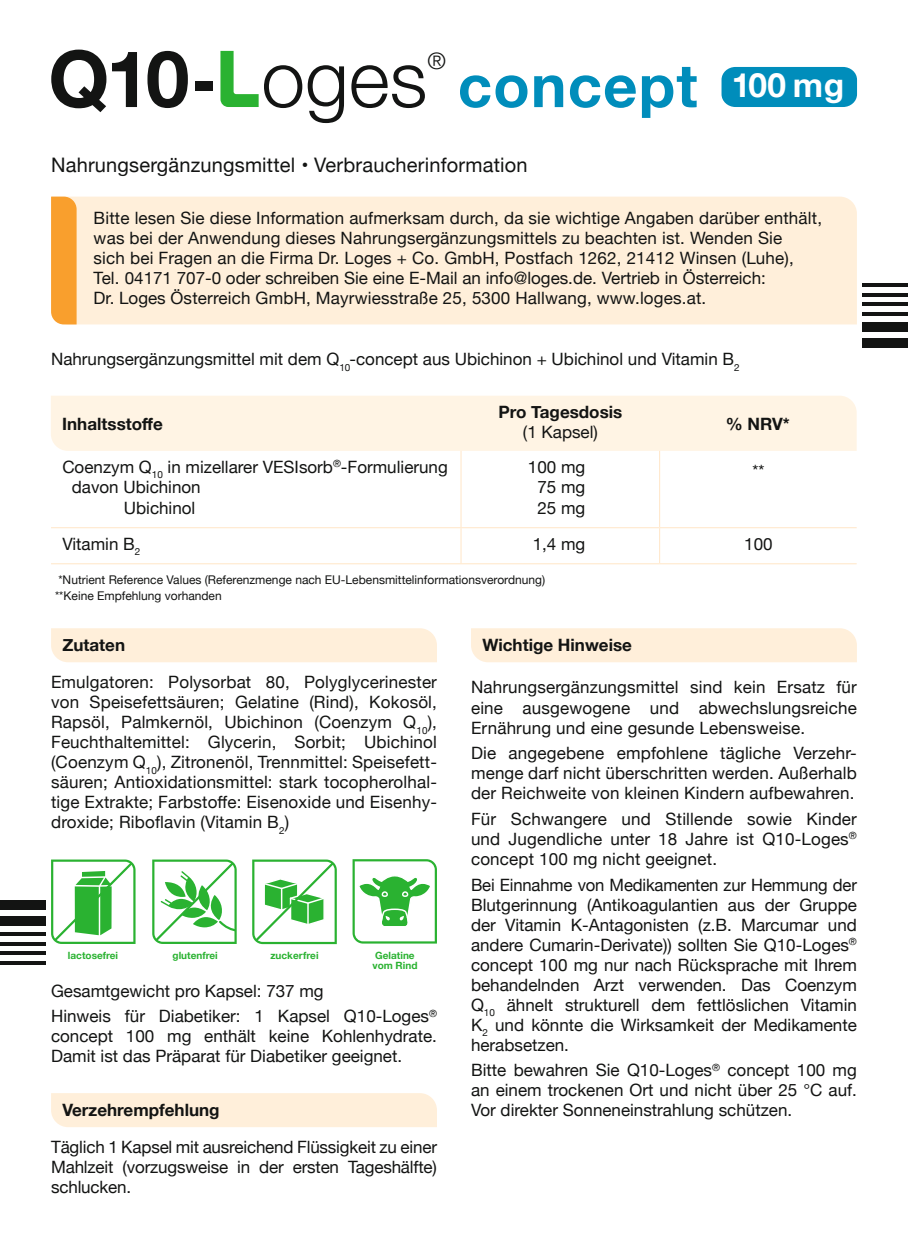
<style>
.page{position:relative;width:908px;height:1248px;background:#fff}
.page>*{position:absolute;margin:0;border:0;box-sizing:border-box;transform-origin:0 0}
.t1{font:700 78.6px "Helvetica Neue";color:#131413}
.t2{font:700 59.8px "Helvetica Neue";letter-spacing:.02em;color:#008dbb}
.t3{font:300 23.2px "Helvetica Neue";color:#131413}
._07_Text{font:20px "Helvetica Neue";letter-spacing:.01em;color:#131413}
._07_Text-2{font:17px/20px "Helvetica Neue";color:#131413;text-align:justify}
._05_Liste_1zeilig{font:17px/20px "Helvetica Neue";letter-spacing:.01em;color:#131413}
._05_Liste_1zeilig-2{font:700 17px/20px "Helvetica Neue";color:#131413;text-align:center}
._06_Titel{font:700 17px "Helvetica Neue";color:#131413}
._07_Text-3{font:700 17px "Helvetica Neue";color:#131413}
._05_Liste_1zeilig-3{font:12px "Helvetica Neue";color:#131413}
.t4{font:700 10px "Helvetica Neue";color:#2ab231}
.s1{font-weight:300}
.s2{font-weight:400}
</style>
<div class="page">
<svg style="left:220px;top:51px;width:38px;height:56px"></svg>
<div style="left:721px;top:67px;width:135px;height:40px;background:#008dbb;border-radius:13px"></div>
<hr style="left:862px;top:283px;width:45px;height:4px;background:#131413">
<hr style="left:862px;top:293px;width:45px;height:3px;background:#131413">
<hr style="left:862px;top:303px;width:45px;height:3px;background:#131413">
<hr style="left:862px;top:312px;width:45px;height:3px;background:#131413">
<div style="left:862px;top:322px;width:45px;height:9px;background:#131413"></div>
<div style="left:862px;top:338px;width:45px;height:9px;background:#131413"></div>
<hr style="left:0;top:961px;width:45px;height:3px;background:#131413">
<hr style="left:0;top:951px;width:45px;height:3px;background:#131413">
<hr style="left:0;top:942px;width:45px;height:3px;background:#131413">
<hr style="left:0;top:932px;width:45px;height:3px;background:#131413">
<div style="left:0;top:916px;width:45px;height:10px;background:#131413"></div>
<div style="left:0;top:900px;width:45px;height:10px;background:#131413"></div>
<div style="left:471px;top:628px;width:385px;height:34px;background:#ffefda"></div>
<div style="left:51px;top:628px;width:386px;height:34px;background:#ffefda"></div>
<div style="left:51px;top:1093px;width:386px;height:33px;background:#ffefda"></div>
<div style="left:77px;top:196px;width:779px;height:128px;background:#ffefda"></div>
<svg style="left:51px;top:196px;width:26px;height:128px;background:#f9a234"></svg>
<div style="left:51px;top:396px;width:805px;height:55px;background:#fff4e4"></div>
<hr style="left:460px;top:451px;width:1px;height:76px;background:#ffe6c7">
<hr style="left:658px;top:451px;width:1px;height:76px;background:#ffe6c7">
<hr style="left:51px;top:527px;width:410px;height:1px;background:#ffe6c7">
<hr style="left:51px;top:563px;width:410px;height:1px;background:#ffe6c7">
<hr style="left:460px;top:528px;width:1px;height:35px;background:#ffe6c7">
<hr style="left:461px;top:527px;width:198px;height:1px;background:#ffe6c7">
<hr style="left:461px;top:563px;width:198px;height:1px;background:#ffe6c7">
<hr style="left:658px;top:528px;width:1px;height:35px;background:#ffe6c7">
<hr style="left:659px;top:527px;width:197px;height:1px;background:#ffe6c7">
<hr style="left:659px;top:563px;width:197px;height:1px;background:#ffe6c7">
<svg style="left:152px;top:859px;width:84px;height:84px"></svg>
<svg style="left:51px;top:859px;width:84px;height:84px"></svg>
<svg style="left:252px;top:859px;width:84px;height:85px"></svg>
<svg style="left:352px;top:859px;width:85px;height:84px"></svg>
<h1 class="t1" style="left:48px;top:17px;width:380px">Q10- <span class="s1">oges</span></h1>
<h3 class="t3" style="left:427px;top:42px;width:20px">®</h3>
<h2 class="t2" style="left:457px;top:39px;width:388px">concept <sup>100</sup> <sup>mg</sup></h2>
<p class="_07_Text" style="left:51px;top:151px;width:478px">Nahrungsergänzungsmittel • Verbraucherinformation</p>
<p class="_05_Liste_1zeilig" style="left:94px;top:209px;width:729px">Bitte lesen Sie diese Information aufmerksam durch, da sie wichtige Angaben darüber enthält,</p>
<p class="_05_Liste_1zeilig" style="left:94px;top:229px;width:701px">was bei der Anwendung dieses Nahrungsergänzungsmittels zu beachten ist. Wenden Sie sich bei Fragen an die Firma Dr. Loges + Co. GmbH, Postfach 1262, 21412 Winsen (Luhe), Tel. 04171 707-0 oder schreiben Sie eine E-Mail an info@loges.de. Vertrieb in Österreich:<br>Dr. Loges Österreich GmbH, Mayrwiesstraße 25, 5300 Hallwang, www.loges.at.</p>
<p class="_07_Text-2" style="left:51px;top:350px;width:689px">Nahrungsergänzungsmittel mit dem Q<sub>10</sub>-concept aus Ubichinon + Ubichinol und Vitamin B<sub>2</sub></p>
<p class="_05_Liste_1zeilig-2" style="left:62px;top:414px;width:102px">Inhaltsstoffe</p>
<p class="_05_Liste_1zeilig-2" style="left:498px;top:402px;width:125px">Pro Tagesdosis <span class="s2">(1 Kapsel)</span></p>
<p class="_05_Liste_1zeilig-2" style="left:725px;top:414px;width:65px">% NRV*</p>
<p class="_07_Text-2" style="left:62px;top:457px;width:387px">Coenzym Q<sub>10</sub> in mizellarer VESIsorb<sup>®</sup>-Formulierung</p>
<p class="_07_Text-2" style="left:72px;top:478px;width:130px">davon Ubichinon</p>
<p class="_07_Text-2" style="left:124px;top:498px;width:73px">Ubichinol</p>
<p class="_07_Text-2" style="left:527px;top:457px;width:59px">100 mg</p>
<p class="_07_Text-2" style="left:537px;top:478px;width:49px">75 mg</p>
<p class="_07_Text-2" style="left:537px;top:498px;width:49px">25 mg</p>
<p class="_07_Text-2" style="left:752px;top:461px;width:13px">**</p>
<p class="_07_Text-2" style="left:62px;top:534px;width:79px">Vitamin B<sub>2</sub></p>
<p class="_07_Text-2" style="left:532px;top:534px;width:54px">1,4 mg</p>
<p class="_07_Text-2" style="left:743px;top:534px;width:30px">100</p>
<p class="_05_Liste_1zeilig-3" style="left:58px;top:571px;width:488px">*Nutrient Reference Values (Referenzmenge nach EU-Lebensmittelinformationsverordnung)</p>
<p class="_05_Liste_1zeilig-3" style="left:55px;top:587px;width:168px">**Keine Empfehlung vorhanden</p>
<p class="_06_Titel" style="left:62px;top:631px;width:64px">Zutaten</p>
<p class="_07_Text-2" style="left:51px;top:672px;width:387px">Emulgatoren: Polysorbat 80, Polyglycerinester von Speisefettsäuren; Gelatine (Rind), Kokosöl, Rapsöl, Palmkernöl, Ubichinon (Coenzym Q<sub>10</sub>), Feuchthaltemittel: Glycerin, Sorbit; Ubichinol (Coenzym Q<sub>10</sub>), Zitronenöl, Trennmittel: Speisefett&shy;säuren; Antioxidationsmittel: stark tocopherolhal&shy;tige Extrakte; Farbstoffe: Eisenoxide und Eisenhy&shy;droxide; Riboflavin (Vitamin B<sub>2</sub>)</p>
<p class="t4" style="left:68px;top:947px;width:52px">lactosefrei</p>
<p class="t4" style="left:172px;top:947px;width:47px">glutenfrei</p>
<p class="t4" style="left:270px;top:947px;width:50px">zuckerfrei</p>
<p class="t4" style="left:375px;top:947px;width:41px">Gelatine</p>
<p class="t4" style="left:372px;top:957px;width:46px">vom Rind</p>
<p class="_07_Text-2" style="left:51px;top:981px;width:274px">Gesamtgewicht pro Kapsel: 737 mg</p>
<p class="_07_Text-2" style="left:51px;top:1007px;width:387px">Hinweis für Diabetiker: 1 Kapsel Q10-Loges<sup>® </sup>concept 100 mg enthält keine Kohlenhydrate.<br>Damit ist das Präparat für Diabetiker geeignet.</p>
<p class="_06_Titel" style="left:62px;top:1096px;width:159px">Verzehrempfehlung</p>
<p class="_07_Text-2" style="left:51px;top:1138px;width:387px">Täglich 1 Kapsel mit ausreichend Flüssigkeit zu einer Mahlzeit (vorzugsweise in der ersten Tageshälfte) schlucken.</p>
<p class="_07_Text-3" style="left:482px;top:631px;width:151px">Wichtige Hinweise</p>
<p class="_07_Text-2" style="left:471px;top:678px;width:387px">Nahrungsergänzungsmittel sind kein Ersatz für eine ausgewogene und abwechslungsreiche Ernährung und eine gesunde Lebensweise.</p>
<p class="_07_Text-2" style="left:471px;top:744px;width:387px">Die angegebene empfohlene tägliche Verzehr&shy;menge darf nicht überschritten werden. Außerhalb der Reichweite von kleinen Kindern aufbewahren.</p>
<p class="_07_Text-2" style="left:471px;top:809px;width:387px">Für Schwangere und Stillende sowie Kinder und Jugendliche unter 18 Jahre ist Q10-Loges<sup>® </sup>concept 100 mg nicht geeignet.</p>
<p class="_07_Text-2" style="left:471px;top:875px;width:387px">Bei Einnahme von Medikamenten zur Hemmung der Blutgerinnung (Antikoagulantien aus der Gruppe der Vitamin K-Antagonisten (z.B. Marcumar und andere Cumarin-Derivate)) sollten Sie Q10-Loges<sup>® </sup>concept 100 mg nur nach Rücksprache mit Ihrem behandelnden Arzt verwenden. Das Coenzym Q<sub>10</sub> ähnelt strukturell dem fettlöslichen Vitamin K<sub>2</sub> und könnte die Wirksamkeit der Medikamente herabsetzen.</p>
<p class="_07_Text-2" style="left:471px;top:1061px;width:387px">Bitte bewahren Sie Q10-Loges<sup>®</sup> concept 100 mg an einem trockenen Ort und nicht über 25 °C auf.<br>Vor direkter Sonneneinstrahlung schützen.</p>
</div>
